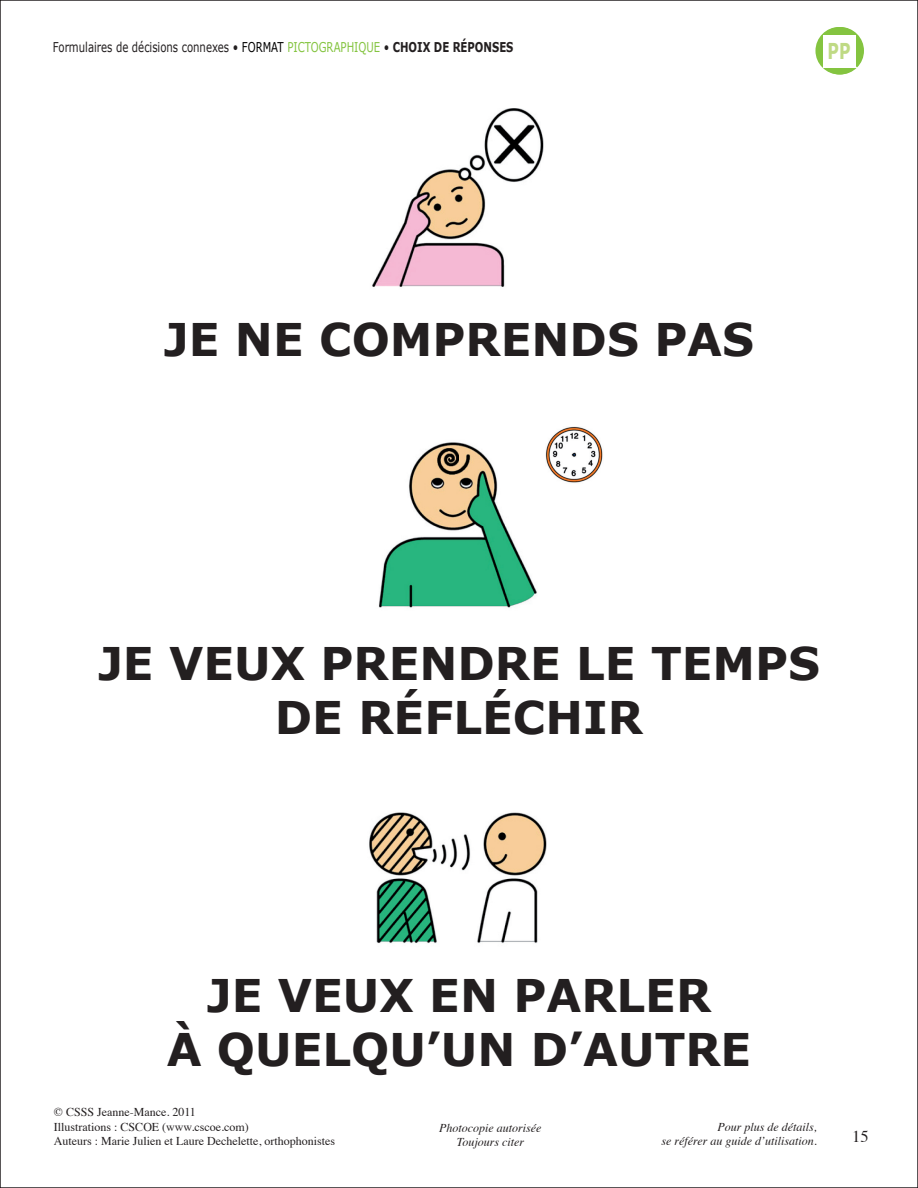
<style>
.page{position:relative;width:918px;height:1188px;background:#fff}
.page>*{position:absolute;margin:0;border:0;box-sizing:border-box;transform-origin:0 0}
.t1{font:700 45px/54px "Verdana";color:#231f20;text-align:center}
.t2{font:700 21.9px "Verdana";color:#bfda84;scale:.72 1}
.t3{font:16.5px "Times";color:#231f20}
.t4{font:13.5px "Verdana";color:#231f20;scale:.75 1}
.t5{font:12px/14.4px "Times";color:#231f20}
.t6{font:italic 12px/14.4px "Times";color:#231f20;text-align:right}
.s1{color:#000}
.s2{color:#84c440}
.s3{font-weight:700}
</style>
<div class="page">
<svg style="left:817px;top:27px;width:47px;height:47px"></svg>
<img style="left:369px;top:812px;width:178px;height:131px">
<img style="left:379px;top:442px;width:167px;height:166px">
<img style="left:372px;top:108px;width:172px;height:179px">
<div style="left:815px;top:27px;width:48px;height:47px;background:#84c440;border-radius:50%"></div>
<div style="left:823px;top:35px;width:33px;height:32px;background:#fff"></div>
<img style="left:546px;top:426px;width:57px;height:57px">
<p class="t4" style="left:53px;top:39px;width:615px">Formulaires de décisions connexes • <span class="s1">FORMAT</span> <span class="s2">PICTOGRAPHIQUE</span> • <span class="s3">CHOIX DE RÉPONSES</span></p>
<p class="t2" style="left:828px;top:37px;width:33px">PP</p>
<p class="t1" style="left:164px;top:313px;width:592px">JE NE COMPRENDS PAS</p>
<p class="t1" style="left:98px;top:637px;width:724px">JE VEUX PRENDRE LE TEMPS<br>DE RÉFLÉCHIR</p>
<p class="t1" style="left:167px;top:969px;width:586px">JE VEUX EN PARLER<br>À QUELQU’UN D’AUTRE</p>
<p class="t5" style="left:54px;top:1104px;width:283px">© CSSS Jeanne-Mance. 2011<br>Illustrations : CSCOE (www.cscoe.com)<br>Auteurs : Marie Julien et Laure Dechelette, orthophonistes</p>
<p class="t6" style="left:439px;top:1120px;width:104px;text-align:center">Photocopie autorisée<br>Toujours citer</p>
<p class="t6" style="left:662px;top:1119px;width:157px">Pour plus de détails,<br>se référer au guide d’utilisation.</p>
<p class="t3" style="left:852px;top:1121px;width:18px">15</p>
</div>
